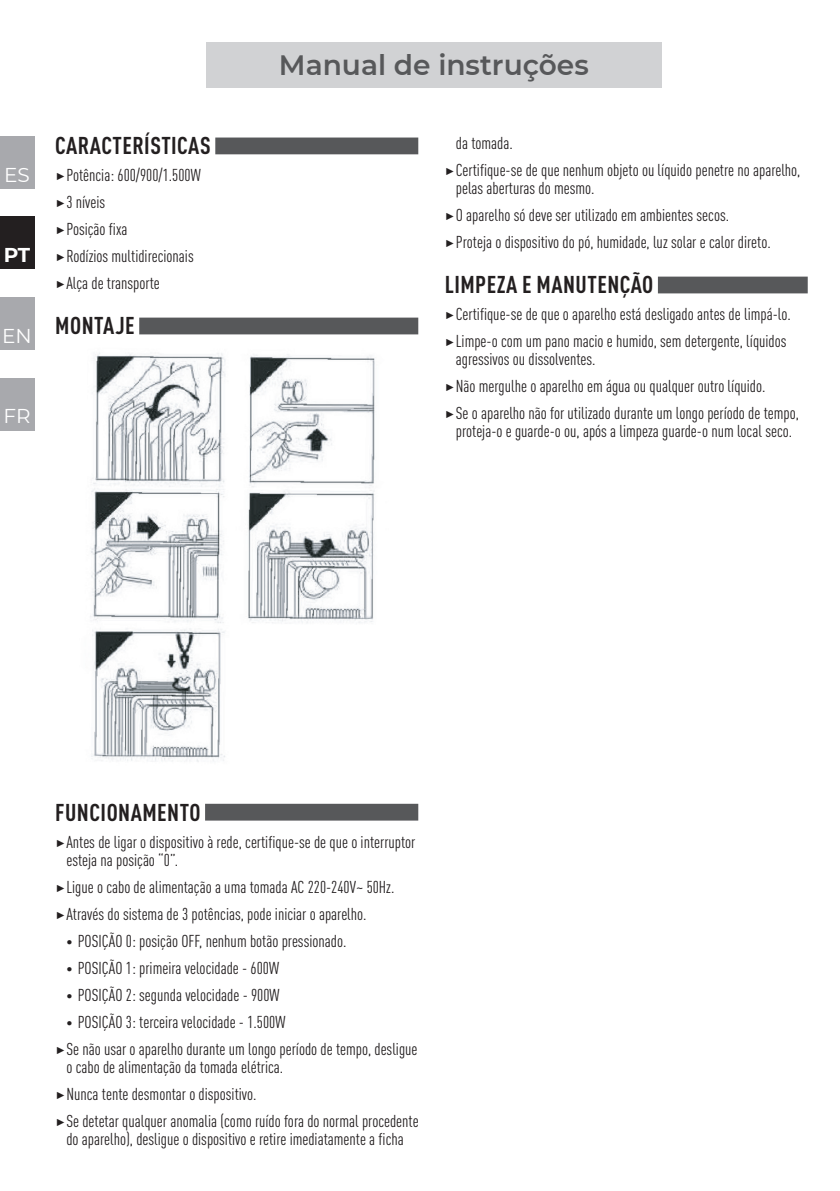
<style>
.page{position:relative;width:840px;height:1191px;background:#fff}
.page>*{position:absolute;margin:0;border:0;box-sizing:border-box;transform-origin:0 0}
.t1{font:600 28px "Montserrat";color:#57585a}
.Titular{font:700 condensed 24px "DIN Pro";letter-spacing:.02em;color:#231f20}
.t2{font:20px "Montserrat";color:#fff}
.t3{font:700 20px "Montserrat";color:#fff}
.t4{font:condensed 17px/18px "DIN Pro";color:#231f20}
.s1{font-family:"Montserrat";font-stretch:normal}
.s2{font-family:"Montserrat";font-weight:700;font-stretch:normal}
</style>
<div class="page">
<div style="left:206px;top:43px;width:455px;height:45px;background:#d1d2d4"></div>
<div style="left:0;top:137px;width:34px;height:52px;background:#a8a9ad"></div>
<div style="left:0;top:216px;width:34px;height:53px;background:#231f20"></div>
<div style="left:0;top:297px;width:34px;height:53px;background:#a8a9ad"></div>
<div style="left:0;top:378px;width:34px;height:52px;background:#a8a9ad"></div>
<div style="left:215px;top:137px;width:203px;height:17px;background:#57585a"></div>
<div style="left:139px;top:317px;width:279px;height:17px;background:#57585a"></div>
<div style="left:205px;top:803px;width:213px;height:17px;background:#57585a"></div>
<div style="left:657px;top:277px;width:150px;height:16px;background:#57585a"></div>
<img style="left:94px;top:353px;width:281px;height:126px">
<img style="left:90px;top:479px;width:285px;height:144px">
<img style="left:90px;top:621px;width:143px;height:141px">
<p class="t2" style="left:4px;top:161px;width:27px">ES</p>
<p class="t3" style="left:4px;top:240px;width:28px">PT</p>
<p class="t2" style="left:2px;top:322px;width:31px">EN</p>
<p class="Titular" style="left:55px;top:128px;width:157px">CARACTERÍSTICAS</p>
<p class="t4" style="left:55px;top:165px;width:147px"><span class="s1">▶</span>Potência: 600/900/1.500W</p>
<p class="t4" style="left:55px;top:192px;width:52px"><span class="s1">▶</span>3 níveis</p>
<p class="t4" style="left:55px;top:219px;width:74px"><span class="s1">▶</span>Posição fixa</p>
<p class="t4" style="left:55px;top:246px;width:140px"><span class="s1">▶</span>Rodízios multidirecionais</p>
<p class="t4" style="left:55px;top:273px;width:106px"><span class="s1">▶</span>Alça de transporte</p>
<p class="Titular" style="left:55px;top:308px;width:81px">MONTAJE</p>
<p class="t2" style="left:3px;top:402px;width:29px">FR</p>
<h1 class="t1" style="left:279px;top:45px;width:311px">Manual de instruções</h1>
<p class="t4" style="left:455px;top:133px;width:58px">da tomada.</p>
<p class="t4" style="left:455px;top:160px;width:346px;text-indent:-11px"><span class="s1">▶</span>Certifique-se de que nenhum objeto ou líquido penetre no aparelho, pelas aberturas do mesmo.</p>
<p class="t4" style="left:444px;top:205px;width:286px"><span class="s1">▶</span>O aparelho só deve ser utilizado em ambientes secos.</p>
<p class="t4" style="left:444px;top:232px;width:327px"><span class="s1">▶</span>Proteja o dispositivo do pó, humidade, luz solar e calor direto.</p>
<p class="Titular" style="left:444px;top:267px;width:210px">LIMPEZA E MANUTENÇÃO</p>
<p class="t4" style="left:444px;top:304px;width:347px"><span class="s1">▶</span>Certifique-se de que o aparelho está desligado antes de limpá-lo.</p>
<p class="t4" style="left:455px;top:331px;width:332px;text-indent:-11px"><span class="s1">▶</span>Limpe-o com um pano macio e humido, sem detergente, líquidos agressivos ou dissolventes.</p>
<p class="t4" style="left:444px;top:376px;width:322px"><span class="s1">▶</span>Não mergulhe o aparelho em água ou qualquer outro líquido.</p>
<p class="t4" style="left:444px;top:403px;width:356px;text-align:center"><span class="s1">▶</span>Se o aparelho não for utilizado durante um longo período de tempo, proteja-o e guarde-o ou, após a limpeza guarde-o num local seco.</p>
<p class="Titular" style="left:55px;top:794px;width:147px">FUNCIONAMENTO</p>
<p class="t4" style="left:66px;top:831px;width:350px;text-indent:-11px"><span class="s1">▶</span>Antes de ligar o dispositivo à rede, certifique-se de que o interruptor esteja na posição “0”.</p>
<p class="t4" style="left:55px;top:876px;width:340px"><span class="s1">▶</span>Ligue o cabo de alimentação a uma tomada AC 220-240V~ 50Hz.</p>
<p class="t4" style="left:55px;top:903px;width:313px"><span class="s1">▶</span>Através do sistema de 3 potências, pode iniciar o aparelho.</p>
<p class="t4" style="left:66px;top:930px;width:281px"><span class="s2">•</span> POSIÇÃO 0: posição OFF, nenhum botão pressionado.</p>
<p class="t4" style="left:66px;top:957px;width:214px"><span class="s2">•</span> POSIÇÃO 1: primeira velocidade - 600W</p>
<p class="t4" style="left:66px;top:984px;width:214px"><span class="s2">•</span> POSIÇÃO 2: segunda velocidade - 900W</p>
<p class="t4" style="left:66px;top:1011px;width:220px"><span class="s2">•</span> POSIÇÃO 3: terceira velocidade - 1.500W</p>
<p class="t4" style="left:66px;top:1038px;width:352px;text-indent:-11px"><span class="s1">▶</span>Se não usar o aparelho durante um longo período de tempo, desligue o cabo de alimentação da tomada elétrica.</p>
<p class="t4" style="left:55px;top:1083px;width:203px"><span class="s1">▶</span>Nunca tente desmontar o dispositivo.</p>
<p class="t4" style="left:55px;top:1110px;width:365px;text-align:center"><span class="s1">▶</span>Se detetar qualquer anomalia (como ruído fora do normal procedente do aparelho), desligue o dispositivo e retire imediatamente a ficha</p>
</div>
